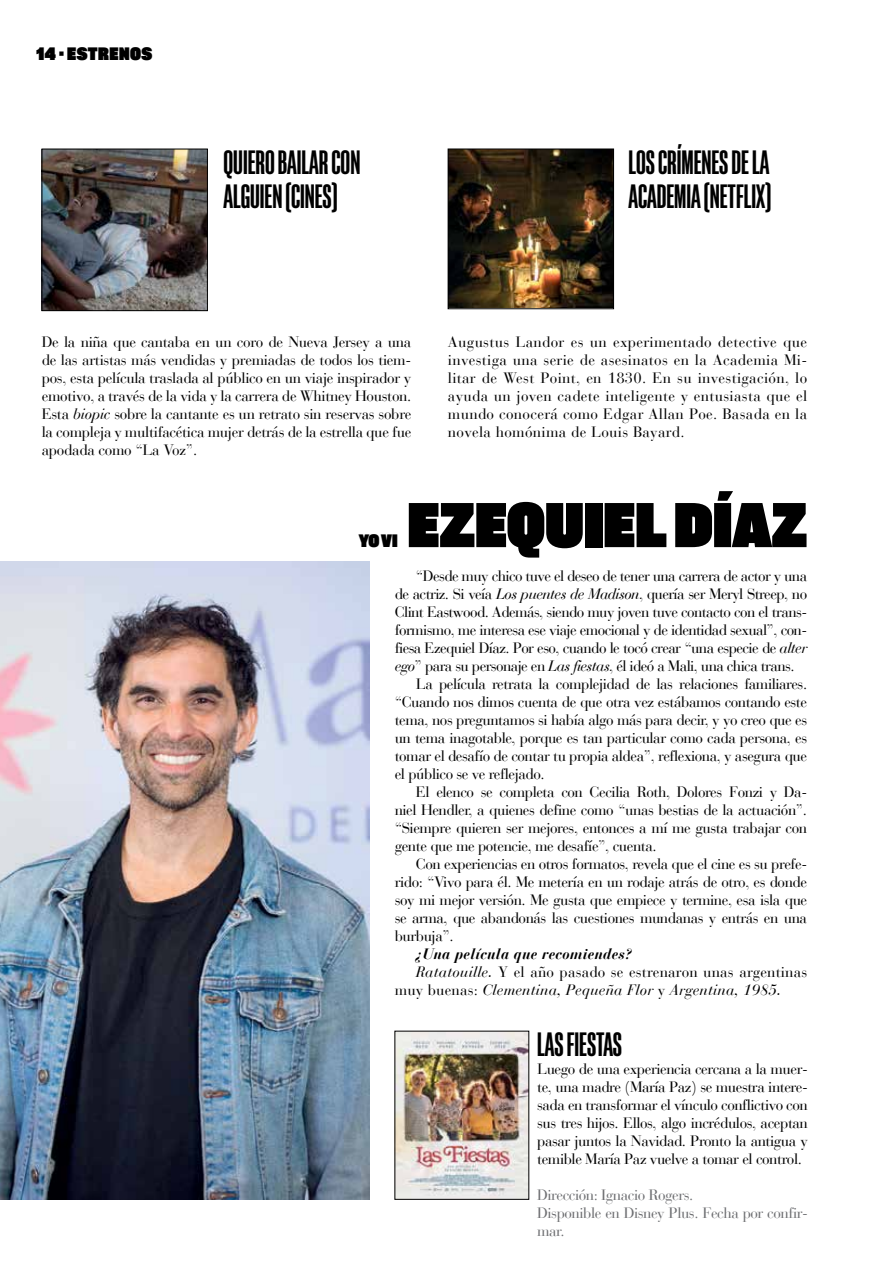
<style>
.page{position:relative;width:893px;height:1263px;background:#fff}
.page>*{position:absolute;margin:0;border:0;box-sizing:border-box;transform-origin:0 0}
.t1{font:63px "Akkordeon Fourteen";color:#000}
.t2{font:33.75px/33.8px "Akkordeon Six";color:#000}
.t3{font:18px "Akkordeon Fourteen";letter-spacing:.025em;color:#000}
.t4{font:15px/18px "Bauer Bodoni LT";letter-spacing:-.03em;color:#000;text-align:justify}
.t5{font:15px/18px "Bauer Bodoni LT";letter-spacing:-.03em;color:#6d6e71}
.t6{font:15px "Bauer Bodoni LT";letter-spacing:.01em;color:#000}
.t7{font:italic 15px "Bauer Bodoni LT";letter-spacing:.01em;color:#000}
.t8{font:italic 700 15px "Bauer Bodoni LT";letter-spacing:.01em;color:#000}
.s1{font-style:italic}
.s2{font-style:normal}
</style>
<div class="page">
<img style="left:44px;top:151px;width:162px;height:158px">
<div style="left:42px;top:149px;width:166px;height:162px;border:1px solid #000"></div>
<img style="left:450px;top:151px;width:162px;height:156px">
<div style="left:448px;top:149px;width:166px;height:160px;border:1px solid #000"></div>
<img style="left:397px;top:1033px;width:130px;height:164px">
<img style="left:0;top:561px;width:370px;height:638px">
<p class="t3" style="left:36px;top:43px;width:117px">14 • ESTRENOS</p>
<h2 class="t2" style="left:224px;top:145px;width:138px">QUIERO BAILAR CON<br>ALGUIEN (CINES)</h2>
<h2 class="t2" style="left:629px;top:145px;width:144px">LOS CRÍMENES DE LA<br>ACADEMIA (NETFLIX)</h2>
<p class="t4" style="left:42px;top:333px;width:371px">De la niña que cantaba en un coro de Nueva Jersey a una de las artistas más vendidas y premiadas de todos los tiem&shy;pos, esta película traslada al público en un viaje inspirador y emotivo, a través de la vida y la carrera de Whitney Houston.<br>Esta <span class="s1">biopic</span> sobre la cantante es un retrato sin reservas sobre la compleja y multifacética mujer detrás de la estrella que fue apodada como “La Voz”.</p>
<p class="t4" style="left:448px;top:333px;width:361px">Augustus Landor es un experimentado detective que investiga una serie de asesinatos en la Academia Mi&shy;litar de West Point, en 1830. En su investigación, lo ayuda un joven cadete inteligente y entusiasta que el mundo conocerá como Edgar Allan Poe. Basada en la novela homónima de Louis Bayard.</p>
<p class="t3" style="left:359px;top:530px;width:40px">YO VI</p>
<h1 class="t1" style="left:408px;top:489px;width:401px">EZEQUIEL DÍAZ</h1>
<p class="t4" style="left:416px;top:567px;width:393px">“Desde muy chico tuve el deseo de tener una carrera de actor y una</p>
<p class="t4" style="left:395px;top:585px;width:414px">de actriz. Si veía <span class="s1">Los puentes de Madison</span>, quería ser Meryl Streep, no</p>
<p class="t4" style="left:395px;top:603px;width:414px">Clint Eastwood. Además, siendo muy joven tuve contacto con el trans-</p>
<p class="t4" style="left:395px;top:621px;width:414px">formismo, me interesa ese viaje emocional y de identidad sexual”, con-</p>
<p class="t4" style="left:395px;top:639px;width:414px">fiesa Ezequiel Díaz. Por eso, cuando le tocó crear “una especie de <span class="s1">alter</span></p>
<p class="t4" style="left:395px;top:657px;width:401px"><span class="s1">ego</span>” para su personaje en <span class="s1">Las fiestas</span>, él ideó a Mali, una chica trans.</p>
<p class="t4" style="left:416px;top:675px;width:393px">La película retrata la complejidad de las relaciones familiares.</p>
<p class="t4" style="left:395px;top:693px;width:414px">“Cuando nos dimos cuenta de que otra vez estábamos contando este</p>
<p class="t4" style="left:395px;top:711px;width:414px">tema, nos preguntamos si había algo más para decir, y yo creo que es</p>
<p class="t4" style="left:395px;top:729px;width:414px">un tema inagotable, porque es tan particular como cada persona, es</p>
<p class="t4" style="left:395px;top:747px;width:414px">tomar el desafío de contar tu propia aldea”, reflexiona, y asegura que</p>
<p class="t4" style="left:395px;top:765px;width:151px">el público se ve reflejado.</p>
<p class="t4" style="left:416px;top:783px;width:393px">El elenco se completa con Cecilia Roth, Dolores Fonzi y Da-</p>
<p class="t4" style="left:395px;top:801px;width:414px">niel Hendler, a quienes define como “unas bestias de la actuación”.</p>
<p class="t4" style="left:395px;top:819px;width:414px">“Siempre quieren ser mejores, entonces a mí me gusta trabajar con</p>
<p class="t4" style="left:395px;top:837px;width:263px">gente que me potencie, me desafíe”, cuenta.</p>
<p class="t4" style="left:416px;top:855px;width:393px">Con experiencias en otros formatos, revela que el cine es su prefe-</p>
<p class="t4" style="left:395px;top:873px;width:414px">rido: “Vivo para él. Me metería en un rodaje atrás de otro, es donde</p>
<p class="t4" style="left:395px;top:891px;width:414px">soy mi mejor versión. Me gusta que empiece y termine, esa isla que</p>
<p class="t4" style="left:395px;top:909px;width:414px">se arma, que abandonás las cuestiones mundanas y entrás en una</p>
<p class="t4" style="left:395px;top:927px;width:60px">burbuja”.</p>
<p class="t8" style="left:416px;top:944px;width:217px">¿Una película que recomiendes?</p>
<p class="t6" style="left:416px;top:963px;width:393px"><span class="s1">Ratatouille.</span> Y el año pasado se estrenaron unas argentinas</p>
<p class="t7" style="left:395px;top:981px;width:388px"><span class="s2">muy buenas:</span> Clementina, Pequeña Flor <span class="s2">y</span> Argentina, 1985.</p>
<h2 class="t2" style="left:537px;top:1027px;width:86px">LAS FIESTAS</h2>
<p class="t4" style="left:537px;top:1060px;width:272px">Luego de una experiencia cercana a la muer&shy;te, una madre (María Paz) se muestra intere&shy;sada en transformar el vínculo conflictivo con sus tres hijos. Ellos, algo incrédulos, aceptan pasar juntos la Navidad. Pronto la antigua y temible María Paz vuelve a tomar el control.</p>
<p class="t5" style="left:537px;top:1186px;width:272px">Dirección: Ignacio Rogers.<br>Disponible en Disney Plus. Fecha por confir&shy;mar.</p>
</div>
